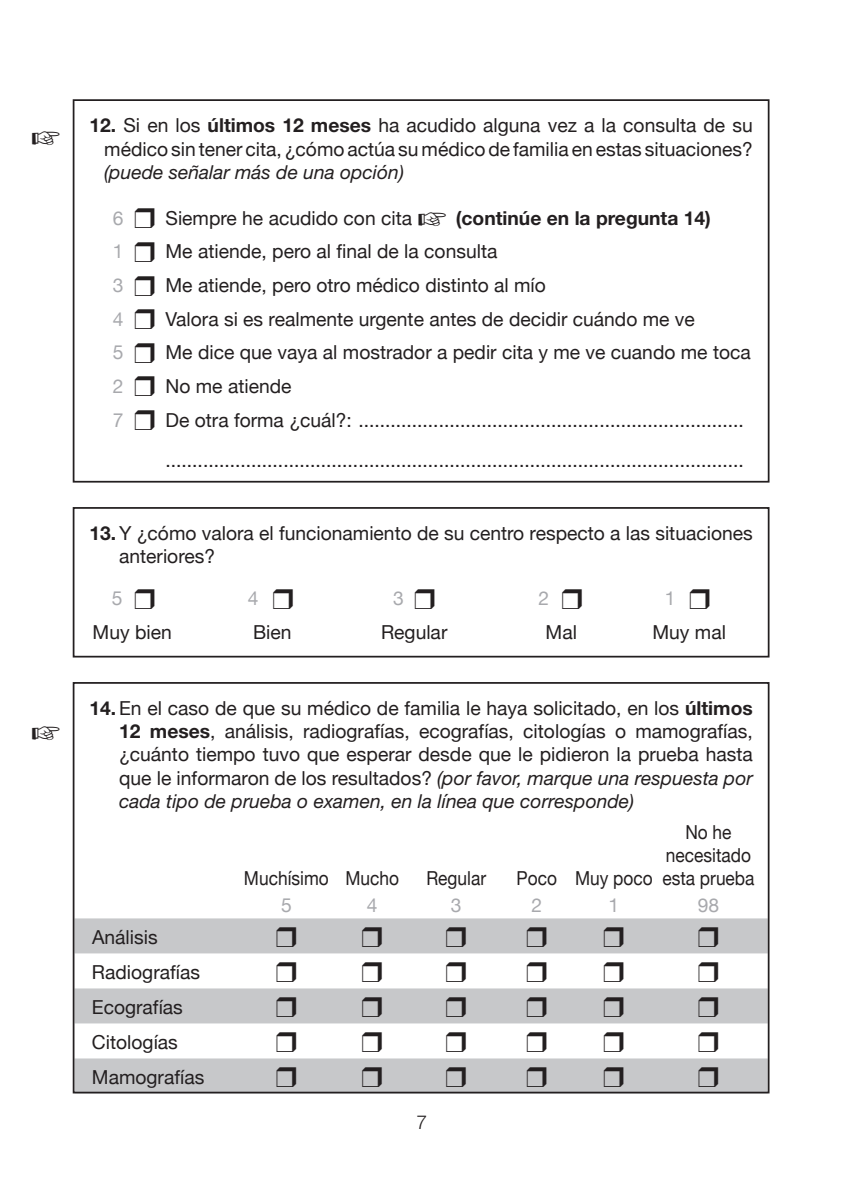
<style>
.page{position:relative;width:844px;height:1191px;background:#fff}
.page>*{position:absolute;margin:0;border:0;box-sizing:border-box;transform-origin:0 0}
.t1{font:19.25px/23.1px "Helvetica Neue";color:#231f20}
.t2{font:19.25px/23.1px "Helvetica Neue";color:#231f20;text-align:center;scale:.9 1}
.t3{font:italic 19.25px "Helvetica Neue";color:#231f20}
.t4{font:700 19.25px "Helvetica Neue";color:#231f20}
.t5{font:19.25px "Helvetica Neue";color:#a8a9ad}
.t6{font:300 19.25px "Helvetica Neue";color:#231f20}
.s1{font-weight:700}
.s2{font-style:italic}
</style>
<div class="page">
<div style="left:73px;top:507px;width:696px;height:150px;border:2px solid #231f20"></div>
<div style="left:73px;top:99px;width:696px;height:383px;border:2px solid #231f20"></div>
<div style="left:74px;top:918px;width:693px;height:35px;background:#c7c8ca"></div>
<div style="left:74px;top:988px;width:693px;height:35px;background:#c7c8ca"></div>
<div style="left:74px;top:1058px;width:693px;height:35px;background:#c7c8ca"></div>
<div style="left:73px;top:682px;width:696px;height:411px;border:2px solid #231f20"></div>
<p class="t1" style="left:89px;top:114px;width:665px;text-align:right"><span class="s1">12.</span> Si en los <span class="s1">últimos 12 meses</span> ha acudido alguna vez a la consulta de su médico sin tener cita, ¿cómo actúa su médico de familia en estas situaciones?</p>
<p class="t3" style="left:104px;top:160px;width:301px">(puede señalar más de una opción)</p>
<p class="t5" style="left:113px;top:206px;width:12px">6</p>
<p class="t1" style="left:165px;top:206px;width:248px">Siempre he acudido con cita</p>
<p class="t4" style="left:455px;top:206px;width:256px">(continúe en la pregunta 14)</p>
<p class="t5" style="left:113px;top:240px;width:12px">1</p>
<p class="t1" style="left:165px;top:240px;width:333px">Me atiende, pero al final de la consulta</p>
<p class="t5" style="left:113px;top:274px;width:12px">3</p>
<p class="t1" style="left:165px;top:273px;width:382px">Me atiende, pero otro médico distinto al mío</p>
<p class="t5" style="left:113px;top:307px;width:12px">4</p>
<p class="t1" style="left:165px;top:307px;width:530px">Valora si es realmente urgente antes de decidir cuándo me ve</p>
<p class="t5" style="left:113px;top:341px;width:12px">5</p>
<p class="t1" style="left:165px;top:341px;width:586px">Me dice que vaya al mostrador a pedir cita y me ve cuando me toca</p>
<p class="t5" style="left:113px;top:374px;width:12px">2</p>
<p class="t1" style="left:165px;top:374px;width:127px">No me atiende</p>
<p class="t5" style="left:113px;top:408px;width:12px">7</p>
<p class="t1" style="left:165px;top:399px;width:579px;line-height:40.6px">De otra forma ¿cuál?: ........................................................................ ............................................................................................................</p>
<p class="t1" style="left:119px;top:521px;width:635px;text-indent:-30px"><span class="s1">13.</span> Y ¿cómo valora el funcionamiento de su centro respecto a las situaciones anteriores?</p>
<p class="t5" style="left:112px;top:587px;width:12px">5</p>
<p class="t5" style="left:248px;top:587px;width:12px">4</p>
<p class="t5" style="left:393px;top:587px;width:12px">3</p>
<p class="t5" style="left:538px;top:587px;width:12px">2</p>
<p class="t5" style="left:664px;top:587px;width:12px">1</p>
<p class="t1" style="left:93px;top:620px;width:81px">Muy bien</p>
<p class="t1" style="left:253px;top:620px;width:40px">Bien</p>
<p class="t1" style="left:381px;top:620px;width:68px">Regular</p>
<p class="t1" style="left:545px;top:620px;width:33px">Mal</p>
<p class="t1" style="left:652px;top:620px;width:75px">Muy mal</p>
<p class="t1" style="left:119px;top:696px;width:635px;text-align:justify;text-indent:-30px"><span class="s1">14.</span> En el caso de que su médico de familia le haya solicitado, en los <span class="s1">últimos 12 meses</span>, análisis, radiografías, ecografías, citologías o mamografías, ¿cuánto tiempo tuvo que esperar desde que le pidieron la prueba hasta que le informaron de los resultados? <span class="s2">(por favor, marque una respuesta por cada tipo de prueba o examen, en la línea que corresponde)</span></p>
<p class="t2" style="left:665px;top:820px;width:96px">No he necesitado</p>
<p class="t2" style="left:244px;top:866px;width:174px">Muchísimo Mucho</p>
<p class="t2" style="left:426px;top:866px;width:68px">Regular</p>
<p class="t2" style="left:516px;top:866px;width:266px">Poco Muy poco esta prueba</p>
<p class="t5" style="left:281px;top:893px;width:12px">5</p>
<p class="t5" style="left:367px;top:893px;width:12px">4</p>
<p class="t5" style="left:451px;top:893px;width:12px">3</p>
<p class="t5" style="left:531px;top:893px;width:12px">2</p>
<p class="t5" style="left:608px;top:893px;width:12px">1</p>
<p class="t5" style="left:697px;top:893px;width:23px">98</p>
<p class="t1" style="left:92px;top:919px;width:114px;line-height:35px">Análisis<br>Radiografías<br>Ecografías<br>Citologías<br>Mamografías</p>
<p class="t6" style="left:416px;top:1110px;width:12px">7</p>
</div>
